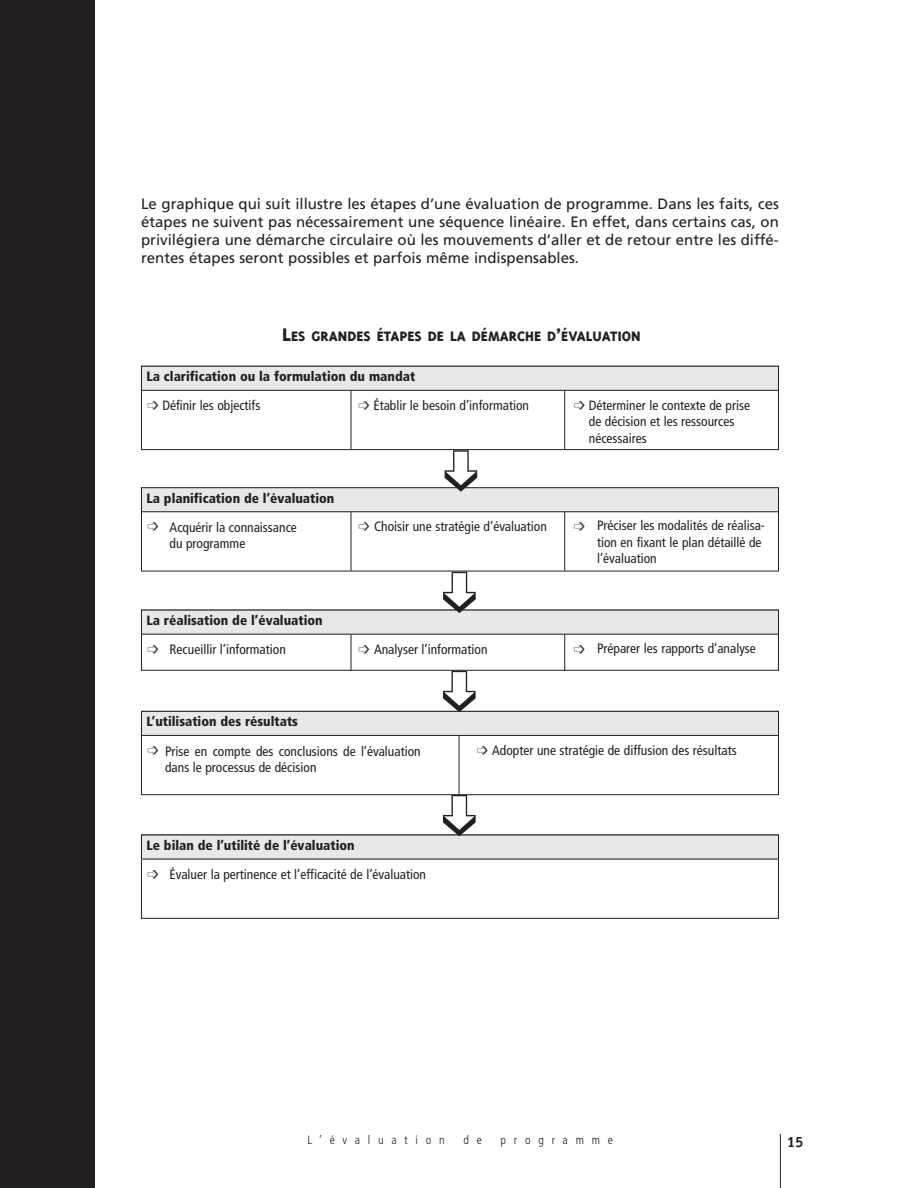
<style>
.page{position:relative;width:918px;height:1188px;background:#fff}
.page>*{position:absolute;margin:0;border:0;box-sizing:border-box;transform-origin:0 0}
.t1{font:800 15.75px "Triplex";color:#231f20}
.t2{font:15px/18px "Frutiger";color:#231f20;text-align:justify}
.t3{font:700 15px "Officina Sans";color:#231f20}
.t4{font:condensed 13.5px/16.5px "Frutiger";color:#231f20}
.t5{font:900 condensed 13.5px "Frutiger";color:#231f20}
.t6{font:300 condensed 12px "Frutiger";letter-spacing:.65em;color:#231f20}
.s1{font-size:21px}
.s2{font-size:18px}
</style>
<div class="page">
<hr style="left:780px;top:1134px;width:1px;height:54px;background:#231f20">
<div style="left:0;top:0;width:94px;height:1188px;background:#231f20"></div>
<div style="left:141px;top:366px;width:638px;height:84px;border:1px solid #231f20"></div>
<div style="left:141px;top:366px;width:637px;height:24px;background:#e7e8e8"></div>
<div style="left:141px;top:366px;width:638px;height:25px;border:1px solid #231f20"></div>
<hr style="left:351px;top:391px;width:1px;height:58px;background:#231f20">
<hr style="left:564px;top:391px;width:1px;height:58px;background:#231f20">
<div style="left:141px;top:488px;width:637px;height:24px;background:#e7e8e8"></div>
<div style="left:141px;top:487px;width:638px;height:25px;border:1px solid #231f20"></div>
<hr style="left:351px;top:512px;width:1px;height:59px;background:#231f20">
<hr style="left:564px;top:512px;width:1px;height:59px;background:#231f20">
<div style="left:141px;top:610px;width:638px;height:61px;border:1px solid #231f20"></div>
<div style="left:141px;top:610px;width:637px;height:24px;background:#e7e8e8"></div>
<hr style="left:351px;top:635px;width:1px;height:36px;background:#231f20">
<hr style="left:564px;top:635px;width:1px;height:36px;background:#231f20">
<div style="left:141px;top:711px;width:638px;height:84px;border:1px solid #231f20"></div>
<div style="left:141px;top:711px;width:637px;height:24px;background:#e7e8e8"></div>
<div style="left:141px;top:711px;width:638px;height:25px;border:1px solid #231f20"></div>
<hr style="left:459px;top:736px;width:1px;height:58px;background:#231f20">
<div style="left:141px;top:835px;width:638px;height:84px;border:1px solid #231f20"></div>
<div style="left:141px;top:835px;width:637px;height:24px;background:#e7e8e8"></div>
<svg style="left:445px;top:450px;width:32px;height:39px"></svg>
<svg style="left:443px;top:609px;width:33px;height:103px"></svg>
<svg style="left:443px;top:795px;width:33px;height:41px"></svg>
<p class="t2" style="left:141px;top:196px;width:639px">Le graphique qui suit illustre les étapes d’une évaluation de programme. Dans les faits, ces étapes ne suivent pas nécessairement une séquence linéaire. En effet, dans certains cas, on privilégiera une démarche circulaire où les mouvements d’aller et de retour entre les diffé&shy;rentes étapes seront possibles et parfois même indispensables.</p>
<p class="t1" style="left:282px;top:330px;width:360px"><span class="s1">L</span>ES GRANDES ÉTAPES DE LA DÉMARCHE D<span class="s2">’</span>ÉVALUATION</p>
<p class="t5" style="left:146px;top:371px;width:270px">La clarification ou la formulation du mandat</p>
<p class="t4" style="left:147px;top:398px;width:114px">➩ Définir les objectifs</p>
<p class="t4" style="left:359px;top:398px;width:172px">➩ Établir le besoin d’information</p>
<p class="t4" style="left:589px;top:398px;width:163px;text-indent:-15px">➩ Déterminer le contexte de prise de décision et les ressources nécessaires</p>
<p class="t5" style="left:146px;top:493px;width:190px">La planification de l’évaluation</p>
<p class="t4" style="left:170px;top:520px;width:129px">Acquérir la connaissance du programme</p>
<p class="t4" style="left:597px;top:519px;width:169px">Préciser les modalités de réalisa&shy;tion en fixant le plan détaillé de l’évaluation</p>
<p class="t4" style="left:359px;top:519px;width:190px">➩ Choisir une stratégie d’évaluation</p>
<p class="t5" style="left:146px;top:615px;width:178px">La réalisation de l’évaluation</p>
<p class="t4" style="left:170px;top:642px;width:118px">Recueillir l’information</p>
<p class="t4" style="left:597px;top:641px;width:160px">Préparer les rapports d’analyse</p>
<p class="t4" style="left:359px;top:642px;width:130px">➩ Analyser l’information</p>
<p class="t5" style="left:146px;top:716px;width:153px">L’utilisation des résultats</p>
<p class="t4" style="left:165px;top:744px;width:257px">Prise en compte des conclusions de l’évaluation dans le processus de décision</p>
<p class="t4" style="left:477px;top:744px;width:261px">➩ Adopter une stratégie de diffusion des résultats</p>
<p class="t5" style="left:146px;top:840px;width:210px">Le bilan de l’utilité de l’évaluation</p>
<p class="t4" style="left:170px;top:867px;width:258px">Évaluer la pertinence et l’efficacité de l’évaluation</p>
<p class="t6" style="left:308px;top:1135px;width:139px">L’évaluation</p>
<p class="t6" style="left:463px;top:1135px;width:20px">d e</p>
<p class="t6" style="left:501px;top:1135px;width:114px">programme</p>
<p class="t3" style="left:787px;top:1136px;width:18px">15</p>
</div>
